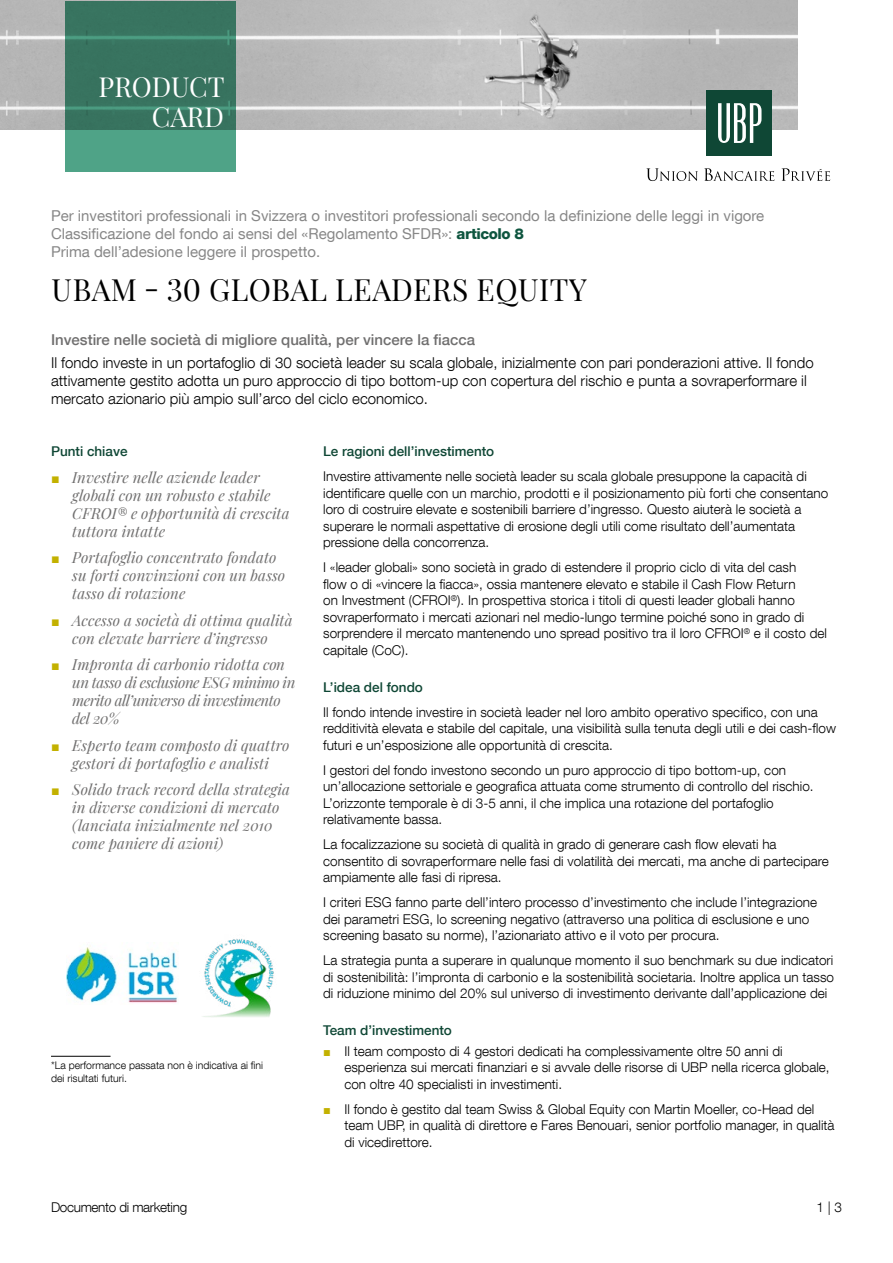
<style>
.page{position:relative;width:893px;height:1263px;background:#fff}
.page>*{position:absolute;margin:0;border:0;box-sizing:border-box;transform-origin:0 0}
.nom_du_fonds{font:30px "Playfair Display";letter-spacing:.02em;color:#000}
.t1{font:27px "Playfair Display";color:#fff}
.t2{font:italic 15px/18px "Playfair Display";letter-spacing:.005em;color:#706f6f}
.Texte_Intro{font:300 15px/18px "Helvetica Neue LT Com";color:#000}
.For_qualified_investor{font:15px "Helvetica Neue LT Com";color:#878787}
.t3{font:italic 15px/18px "Playfair Display";letter-spacing:-.03em;color:#706f6f}
.Texte_Intro_65{font:500 15px "Helvetica Neue LT Com";color:#706f6f}
.Texte{font:300 13.5px/16.5px "Helvetica Neue LT Com";color:#000}
.Titre_Niv_2{font:500 13.5px "Helvetica Neue LT Com";color:#0f4735}
.MARKETING_COMMUNICATION{font:300 13.5px "Helvetica Neue LT Com";letter-spacing:-.025em;color:#000}
.Texte-2{font:500 13.5px "Helvetica Neue LT Com";color:#0f4735}
.t4{font:300 10.5px/12.6px "Helvetica Neue LT Com";color:#000}
.s1{font-weight:800;color:#0e553f}
.s2{font-family:"Arial";font-style:normal;font-size:14.25px;color:#c3b100}
.s3{font-family:"Arial";font-weight:400;font-size:12.9px;color:#c3b100}
</style>
<div class="page">
<img style="left:0;top:0;width:797px;height:130px">
<svg style="left:65px;top:1px;width:170px;height:170px;background:#3e806a"></svg>
<svg style="left:646px;top:168px;width:52px;height:13px"></svg>
<svg style="left:704px;top:168px;width:70px;height:13px"></svg>
<svg style="left:781px;top:168px;width:49px;height:13px"></svg>
<div style="left:706px;top:90px;width:66px;height:66px;background:#0f4735"></div>
<svg style="left:718px;top:103px;width:43px;height:40px"></svg>
<img style="left:67px;top:946px;width:111px;height:57px">
<img style="left:203px;top:939px;width:71px;height:78px">
<hr style="left:51px;top:1056px;width:60px;height:1px;background:#000">
<p class="t1" style="left:99px;top:66px;width:128px">PRODUCT</p>
<p class="t1" style="left:152px;top:96px;width:74px">CARD</p>
<p class="For_qualified_investor" style="left:51px;top:207px;width:715px">Per investitori professionali in Svizzera o investitori professionali secondo la definizione delle leggi in vigore</p>
<p class="For_qualified_investor" style="left:51px;top:225px;width:474px">Classificazione del fondo ai sensi del «Regolamento SFDR»: <span class="s1">articolo 8</span></p>
<p class="For_qualified_investor" style="left:51px;top:243px;width:271px">Prima dell’adesione leggere il prospetto.</p>
<p class="nom_du_fonds" style="left:52px;top:267px;width:537px">UBAM - 30 GLOBAL LEADERS EQUITY</p>
<p class="Texte_Intro_65" style="left:51px;top:331px;width:426px">Investire nelle società di migliore qualità, per vincere la fiacca</p>
<p class="Texte_Intro" style="left:51px;top:353px;width:764px">Il fondo investe in un portafoglio di 30 società leader su scala globale, inizialmente con pari ponderazioni attive. Il fondo attivamente gestito adotta un puro approccio di tipo bottom-up con copertura del rischio e punta a sovraperformare il mercato azionario più ampio sull’arco del ciclo economico.</p>
<p class="Titre_Niv_2" style="left:323px;top:443px;width:173px">Le ragioni dell’investimento</p>
<p class="Texte" style="left:323px;top:468px;width:507px">Investire attivamente nelle società leader su scala globale presuppone la capacità di identificare quelle con un marchio, prodotti e il posizionamento più forti che consentano loro di costruire elevate e sostenibili barriere d’ingresso. Questo aiuterà le società a superare le normali aspettative di erosione degli utili come risultato dell’aumentata pressione della concorrenza.</p>
<p class="Texte" style="left:323px;top:559px;width:505px">I «leader globali» sono società in grado di estendere il proprio ciclo di vita del cash<br>flow o di «vincere la fiacca», ossia mantenere elevato e stabile il Cash Flow Return<br>on Investment (CFROI<sup>®</sup>). In prospettiva storica i titoli di questi leader globali hanno sovraperformato i mercati azionari nel medio-lungo termine poiché sono in grado di sorprendere il mercato mantenendo uno spread positivo tra il loro CFROI<sup>®</sup> e il costo del capitale (CoC).</p>
<p class="Titre_Niv_2" style="left:51px;top:443px;width:78px">Punti chiave</p>
<p class="t2" style="left:72px;top:467px;width:219px;text-indent:-21px"><span class="s2">■</span> Investire nelle aziende leader globali con un robusto e stabile<br>CFROI® e opportunità di crescita tuttora intatte</p>
<p class="t2" style="left:72px;top:547px;width:214px;text-indent:-21px"><span class="s2">■</span> Portafoglio concentrato fondato su forti convinzioni con un basso tasso di rotazione</p>
<p class="t2" style="left:51px;top:610px;width:243px;text-align:center"><span class="s2">■</span> Accesso a società di ottima qualità con elevate barriere d’ingresso</p>
<p class="t3" style="left:72px;top:654px;width:225px;text-indent:-21px"><span class="s2">■</span> Impronta di carbonio ridotta con un tasso di esclusione ESG minimo in merito all’universo di investimento del 20%</p>
<p class="t2" style="left:51px;top:735px;width:240px;text-align:center"><span class="s2">■</span> Esperto team composto di quattro gestori di portafoglio e analisti</p>
<p class="t2" style="left:72px;top:779px;width:219px;text-indent:-21px"><span class="s2">■</span> Solido track record della strategia in diverse condizioni di mercato (lanciata inizialmente nel 2010 come paniere di azioni)</p>
<p class="Texte-2" style="left:323px;top:679px;width:101px">L’idea del fondo</p>
<p class="Texte" style="left:323px;top:703px;width:514px">Il fondo intende investire in società leader nel loro ambito operativo specifico, con una redditività elevata e stabile del capitale, una visibilità sulla tenuta degli utili e dei cash-flow futuri e un’esposizione alle opportunità di crescita.</p>
<p class="Texte" style="left:323px;top:761px;width:492px">I gestori del fondo investono secondo un puro approccio di tipo bottom-up, con un’allocazione settoriale e geografica attuata come strumento di controllo del rischio.<br>L’orizzonte temporale è di 3-5 anni, il che implica una rotazione del portafoglio relativamente bassa.</p>
<p class="Texte" style="left:323px;top:836px;width:507px">La focalizzazione su società di qualità in grado di generare cash flow elevati ha consentito di sovraperformare nelle fasi di volatilità dei mercati, ma anche di partecipare ampiamente alle fasi di ripresa.</p>
<p class="Texte" style="left:323px;top:894px;width:495px">I criteri ESG fanno parte dell’intero processo d’investimento che include l’integrazione dei parametri ESG, lo screening negativo (attraverso una politica di esclusione e uno screening basato su norme), l’azionariato attivo e il voto per procura.</p>
<p class="Texte" style="left:323px;top:952px;width:512px;text-align:justify">La strategia punta a superare in qualunque momento il suo benchmark su due indicatori di sostenibilità: l’impronta di carbonio e la sostenibilità societaria. Inoltre applica un tasso di riduzione minimo del 20% sul universo di investimento derivante dall’applicazione dei</p>
<p class="t4" style="left:51px;top:1059px;width:214px">*La performance passata non è indicativa ai fini dei risultati futuri.</p>
<p class="MARKETING_COMMUNICATION" style="left:51px;top:1199px;width:138px">Documento di marketing</p>
<p class="Titre_Niv_2" style="left:323px;top:1022px;width:130px">Team d’investimento</p>
<p class="Texte" style="left:344px;top:1042px;width:487px;text-indent:-21px"><span class="s3">■</span> Il team composto di 4 gestori dedicati ha complessivamente oltre 50 anni di esperienza sui mercati finanziari e si avvale delle risorse di UBP nella ricerca globale, con oltre 40 specialisti in investimenti.</p>
<p class="Texte" style="left:344px;top:1100px;width:492px;text-indent:-21px"><span class="s3">■</span> Il fondo è gestito dal team Swiss &amp; Global Equity con Martin Moeller, co-Head del team UBP, in qualità di direttore e Fares Benouari, senior portfolio manager, in qualità di vicedirettore.</p>
<p class="Texte" style="left:816px;top:1199px;width:27px">1 | 3</p>
</div>
